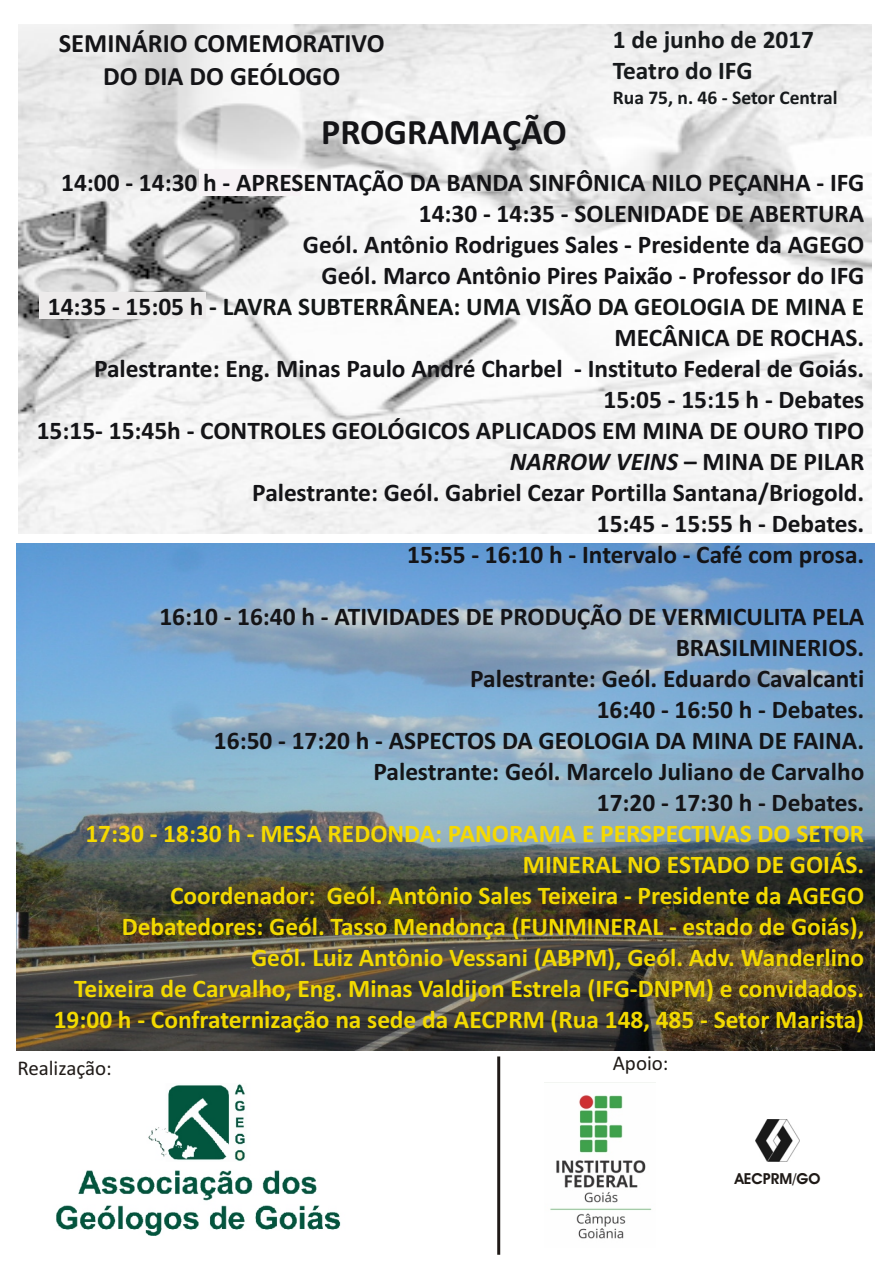
<style>
.page{position:relative;width:894px;height:1263px;background:#fff}
.page>*{position:absolute;margin:0;border:0;box-sizing:border-box;transform-origin:0 0}
.t1{font:700 36px "Calibri";color:#141417}
.t2{font:700 26.4px/32.2px "Calibri";color:#141417;text-align:center}
.t3{font:700 25.35px/31px "Calibri";color:#141417;text-align:right}
.t4{font:700 25.35px/31px "Calibri";color:#f2d900;text-align:right}
.t5{font:700 25.35px/31px "Calibri";color:#f5d900;text-align:right}
.t6{font:700 25.35px/31px "Calibri";color:#171a1c}
.t7{font:21px "Calibri";color:#1f1a17}
.t8{font:700 19.5px "Calibri";color:#171a1c}
.t9{font:700 15.3px "Avant Garde Bk BT";color:#1f1a17}
.s1{color:#141717}
.s2{font-style:italic}
</style>
<div class="page">
<img style="left:19px;top:24px;width:852px;height:510px">
<img style="left:16px;top:543px;width:858px;height:507px">
<img style="left:755px;top:1120px;width:44px;height:42px">
<svg style="left:497px;top:1056px;width:4px;height:199px"></svg>
<img style="left:544px;top:1082px;width:111px;height:157px">
<img style="left:56px;top:1084px;width:285px;height:152px">
<div style="left:199px;top:170px;width:102px;height:26px;background:#f7f2f5"></div>
<div style="left:39px;top:292px;width:167px;height:26px;background:#edebeb"></div>
<p class="t2" style="left:59px;top:30px;width:327px">SEMINÁRIO COMEMORATIVO<br>DO DIA DO GEÓLOGO</p>
<p class="t6" style="left:613px;top:26px;width:203px">1 de junho de 2017<br>Teatro do IFG</p>
<p class="t8" style="left:613px;top:90px;width:226px">Rua 75, n. 46 - Setor Central</p>
<h1 class="t1" style="left:321px;top:117px;width:247px">PROGRAMAÇÃO</h1>
<p class="t3" style="left:37px;top:169px;width:829px">14:00 - 14:30 h - APRESENTAÇÃO DA BANDA SINFÔNICA NILO PEÇANHA - IFG 14:30 - 14:35 - SOLENIDADE DE ABERTURA<br>Geól. Antônio Rodrigues Sales - Presidente da AGEGO<br>Geól. Marco Antônio Pires Paixão - Professor do IFG<br>14:35 - 15:05 h <span class="s1">- LAVRA SUBTERRÂNEA: UMA VISÃO DA GEOLOGIA DE MINA E </span>MECÂNICA DE ROCHAS.<br>Palestrante: Eng. Minas Paulo André Charbel - Instituto Federal de Goiás.<br>15:05 - 15:15 h - Debates<br>15:15- 15:45h - CONTROLES GEOLÓGICOS APLICADOS EM MINA DE OURO TIPO <span class="s2">NARROW VEINS</span> – MINA DE PILAR<br>Palestrante: Geól. Gabriel Cezar Portilla Santana/Briogold.<br>15:45 - 15:55 h - Debates.<br>15:55 - 16:10 h - Intervalo - Café com prosa.</p>
<p class="t3" style="left:159px;top:603px;width:706px">16:10 - 16:40 h - ATIVIDADES DE PRODUÇÃO DE VERMICULITA PELA BRASILMINERIOS.<br>Palestrante: Geól. Eduardo Cavalcanti<br>16:40 - 16:50 h - Debates.<br>16:50 - 17:20 h - ASPECTOS DA GEOLOGIA DA MINA DE FAINA.<br>Palestrante: Geól. Marcelo Juliano de Carvalho<br>17:20 - 17:30 h - Debates.</p>
<p class="t5" style="left:86px;top:820px;width:780px">17:30 - 18:30 h - MESA REDONDA: PANORAMA E PERSPECTIVAS DO SETOR<br>MINERAL NO ESTADO DE GOIÁS.</p>
<p class="t4" style="left:54px;top:882px;width:812px">Coordenador: Geól. Antônio Sales Teixeira - Presidente da AGEGO Debatedores: Geól. Tasso Mendonça (FUNMINERAL - estado de Goiás),<br>Geól. Luiz Antônio Vessani (ABPM), Geól. Adv. Wanderlino<br>Teixeira de Carvalho, Eng. Minas Valdijon Estrela (IFG-DNPM) e convidados.<br>19:00 h - Confraternização na sede da AECPRM (Rua 148, 485 - Setor Marista)</p>
<p class="t7" style="left:17px;top:1059px;width:96px">Realização:</p>
<p class="t7" style="left:613px;top:1054px;width:57px">Apoio:</p>
<p class="t9" style="left:735px;top:1172px;width:87px">AECPRM/GO</p>
</div>
